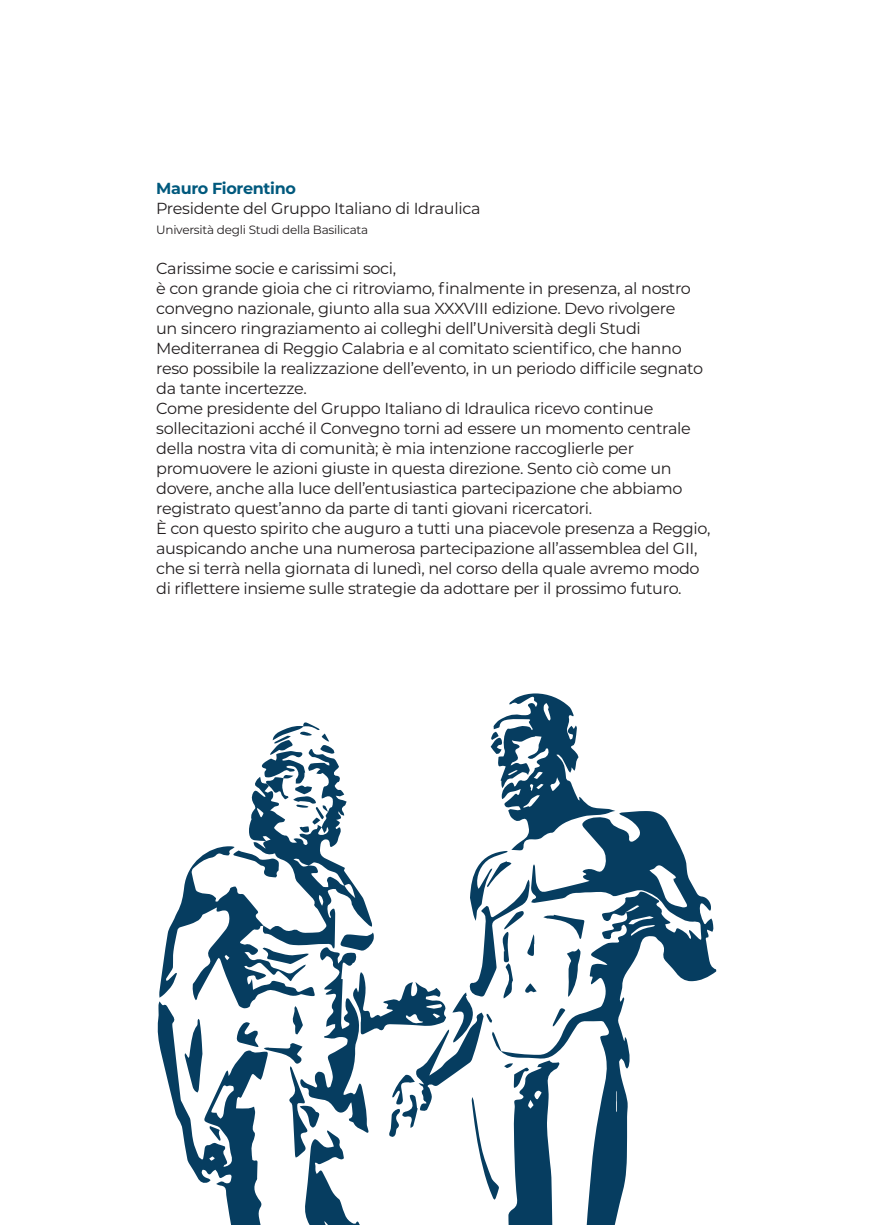
<style>
.page{position:relative;width:874px;height:1225px;background:#fff}
.page>*{position:absolute;margin:0;border:0;box-sizing:border-box;transform-origin:0 0}
.t1{font:16px/20px "Montserrat";letter-spacing:-.02em;color:#231f20}
.t2{font:700 16px "Montserrat";letter-spacing:-.02em;color:#00597d}
.t3{font:12px "Montserrat";letter-spacing:-.02em;color:#231f20}
</style>
<div class="page">
<svg style="left:157px;top:696px;width:544px;height:529px"></svg>
<p class="t2" style="left:156px;top:177px;width:141px">Mauro Fiorentino</p>
<p class="t1" style="left:156px;top:198px;width:326px">Presidente del Gruppo Italiano di Idraulica</p>
<p class="t3" style="left:156px;top:222px;width:213px">Università degli Studi della Basilicata</p>
<p class="t1" style="left:156px;top:258px;width:555px">Carissime socie e carissimi soci,<br>è con grande gioia che ci ritroviamo, finalmente in presenza, al nostro convegno nazionale, giunto alla sua XXXVIII edizione. Devo rivolgere<br>un sincero ringraziamento ai colleghi dell’Università degli Studi Mediterranea di Reggio Calabria e al comitato scientifico, che hanno reso possibile la realizzazione dell’evento, in un periodo difficile segnato da tante incertezze.<br>Come presidente del Gruppo Italiano di Idraulica ricevo continue sollecitazioni acché il Convegno torni ad essere un momento centrale della nostra vita di comunità; è mia intenzione raccoglierle per promuovere le azioni giuste in questa direzione. Sento ciò come un dovere, anche alla luce dell’entusiastica partecipazione che abbiamo registrato quest’anno da parte di tanti giovani ricercatori.<br>È con questo spirito che auguro a tutti una piacevole presenza a Reggio, auspicando anche una numerosa partecipazione all’assemblea del GII, che si terrà nella giornata di lunedì, nel corso della quale avremo modo di riflettere insieme sulle strategie da adottare per il prossimo futuro.</p>
</div>
